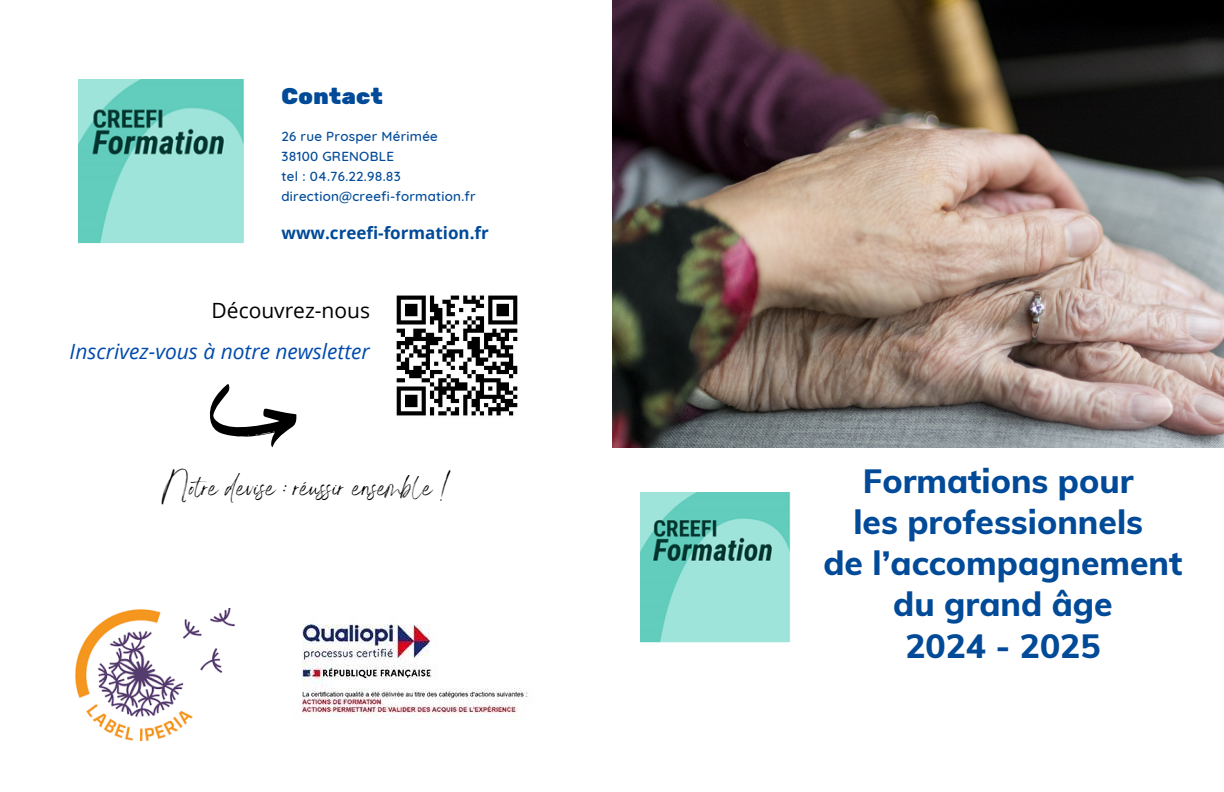
<style>
.page{position:relative;width:1224px;height:792px;background:#fff}
.page>*{position:absolute;margin:0;border:0;box-sizing:border-box;transform-origin:0 0}
.t1{font:36.7px "Angella White";color:#000}
.t2{font:800 33.6px/41.2px "Muli";color:#004a98;text-align:center}
.t3{font:900 22.6px "Rubik";letter-spacing:.02em;color:#004a98}
.t4{font:italic 21px "Open Sans";color:#004aad}
.t5{font:21px "Open Sans";color:#000}
.t6{font:700 17px "Open Sans";color:#004a98}
.t7{font:500 13.4px "Quicksand";letter-spacing:.02em;color:#004a98}
</style>
<div class="page">
<img style="left:640px;top:492px;width:151px;height:151px">
<img style="left:78px;top:79px;width:166px;height:165px">
<img style="left:76px;top:608px;width:159px;height:132px">
<img style="left:302px;top:624px;width:226px;height:96px">
<img style="left:396px;top:295px;width:122px;height:121px">
<svg style="left:210px;top:384px;width:87px;height:63px"></svg>
<img style="left:612px;top:0;width:612px;height:448px">
<h2 class="t3" style="left:281px;top:83px;width:103px">Contact</h2>
<h4 class="t7" style="left:281px;top:128px;width:158px">26 rue Prosper Mérimée</h4>
<h4 class="t7" style="left:281px;top:148px;width:114px">38100 GRENOBLE</h4>
<p class="t7" style="left:281px;top:168px;width:121px">tel : 04.76.22.98.83</p>
<p class="t7" style="left:281px;top:188px;width:196px">direction@creefi-formation.fr</p>
<p class="t6" style="left:281px;top:221px;width:209px">www.creefi-formation.fr</p>
<p class="t5" style="left:212px;top:295px;width:160px">Découvrez-nous</p>
<p class="t4" style="left:70px;top:336px;width:302px">Inscrivez-vous à notre newsletter</p>
<p class="t1" style="left:162px;top:464px;width:290px">Notre devise : réussir ensemble !</p>
<h5 class="t2" style="left:823px;top:459px;width:361px">Formations pour<br>les professionnels<br>de l’accompagnement du grand âge<br>2024 - 2025</h5>
</div>
